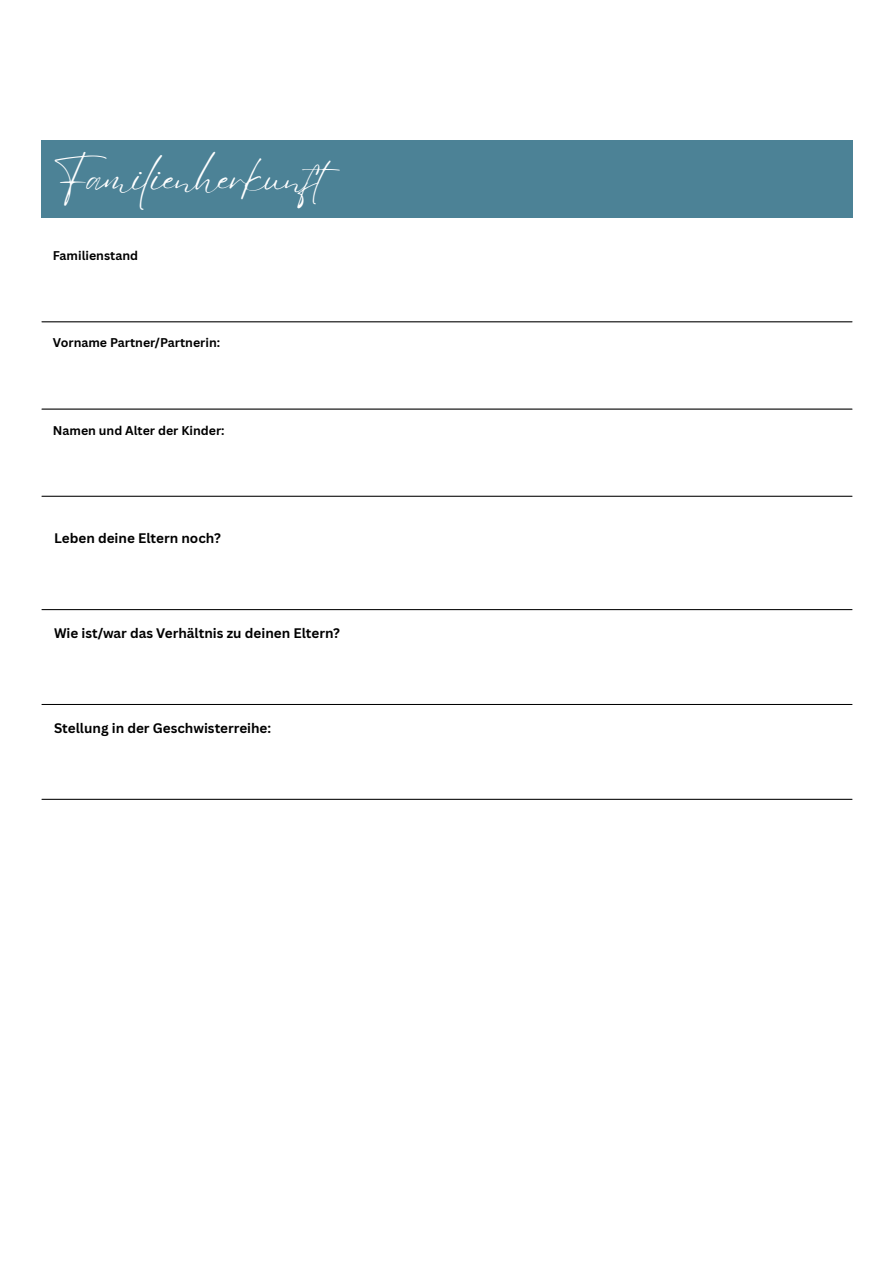
<style>
.page{position:relative;width:894px;height:1263px;background:#fff}
.page>*{position:absolute;margin:0;border:0;box-sizing:border-box;transform-origin:0 0}
.t1{font:39px "Eyesome Script";letter-spacing:-.02em;color:#fff}
.t2{font:700 13.5px "Canva Sans";color:#000}
.t3{font:700 12.3px "Canva Sans";color:#000}
</style>
<div class="page">
<div style="left:42px;top:141px;width:810px;height:77px;background:#4c8296"></div>
<hr style="left:42px;top:321px;width:810px;height:1px;background:#000">
<hr style="left:42px;top:409px;width:810px;height:1px;background:#000">
<hr style="left:42px;top:496px;width:810px;height:1px;background:#000">
<hr style="left:42px;top:609px;width:810px;height:1px;background:#000">
<hr style="left:42px;top:704px;width:810px;height:1px;background:#000">
<hr style="left:42px;top:799px;width:810px;height:1px;background:#000">
<h1 class="t1" style="left:53px;top:154px;width:303px">Familienherkunft</h1>
<p class="t3" style="left:53px;top:247px;width:87px">Familienstand</p>
<p class="t3" style="left:53px;top:334px;width:169px">Vorname Partner/Partnerin:</p>
<p class="t3" style="left:53px;top:421px;width:173px">Namen und Alter der Kinder:</p>
<p class="t2" style="left:54px;top:528px;width:168px">Leben deine Eltern noch?</p>
<p class="t2" style="left:54px;top:623px;width:287px">Wie ist/war das Verhältnis zu deinen Eltern?</p>
<p class="t2" style="left:54px;top:718px;width:219px">Stellung in der Geschwisterreihe:</p>
</div>
